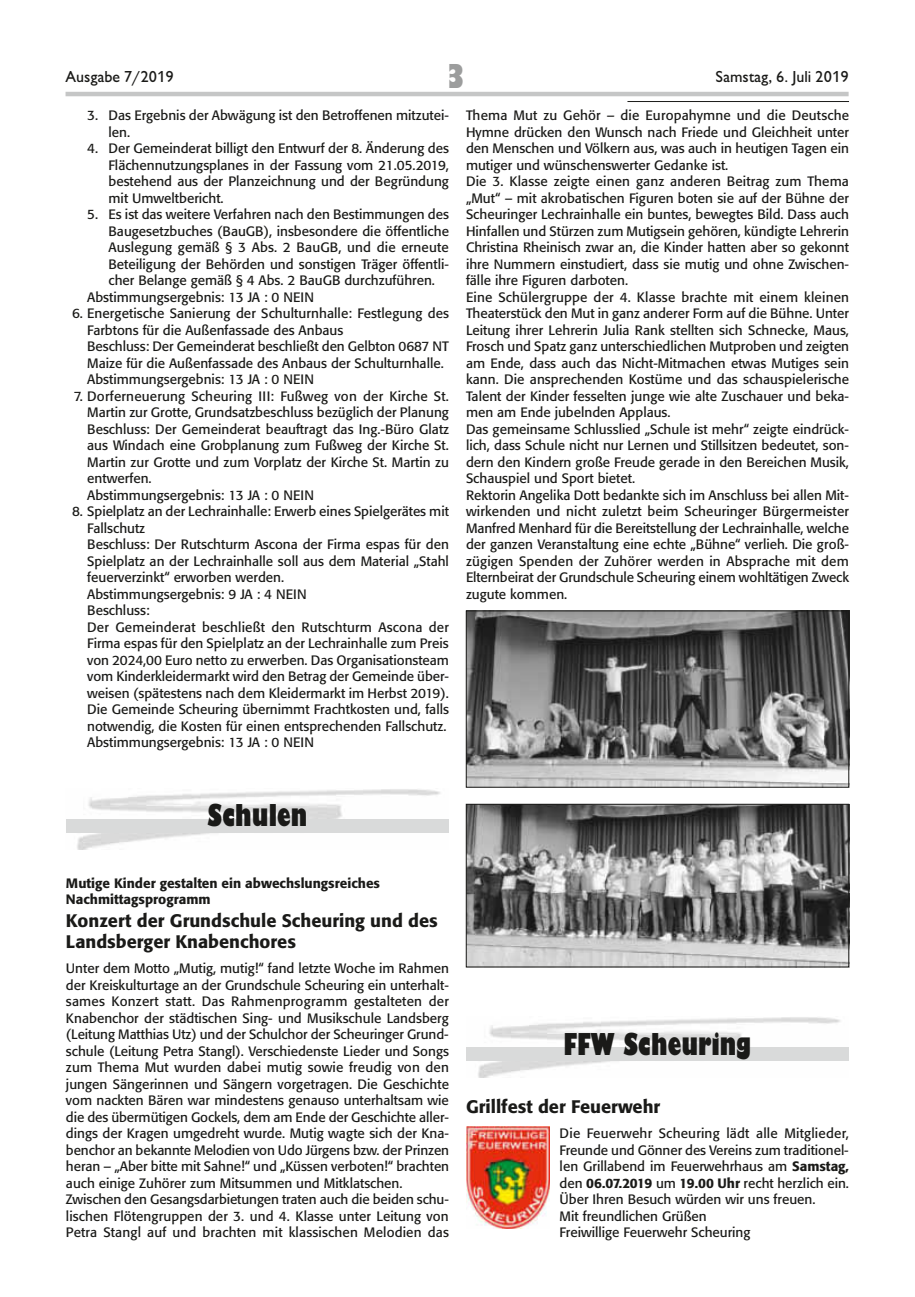
<style>
.page{position:relative;width:915px;height:1297px;background:#fff}
.page>*{position:absolute;margin:0;border:0;box-sizing:border-box;transform-origin:0 0}
.t1{font:800 condensed 36px "Giltus T";color:#9c9d9d}
.t2{font:800 condensed 33px "Giltus T";color:#1a1a18}
.t3{font:500 18px/21px "Formata";color:#1a1a18}
.t4{font:500 16.5px "Giltus T";color:#1a1a18}
.t5{font:13.5px/16.5px "Formata";color:#1a1a18}
.t6{font:500 13.5px/16.5px "Formata";color:#1a1a18}
.s1{font-weight:500}
</style>
<div class="page">
<hr style="left:65px;top:92px;width:783px;height:4px;background:#c5c6c6">
<hr style="left:627px;top:101px;width:221px;height:1px;background:#1a1a18">
<img style="left:77px;top:789px;width:363px;height:61px">
<div style="left:66px;top:819px;width:382px;height:14px;background:#d9dada"></div>
<img style="left:468px;top:613px;width:378px;height:172px">
<div style="left:466px;top:611px;width:382px;height:176px;border:1px solid #1a1a18"></div>
<img style="left:468px;top:806px;width:378px;height:159px">
<div style="left:466px;top:804px;width:382px;height:163px;border:1px solid #1a1a18"></div>
<img style="left:478px;top:1017px;width:362px;height:61px">
<div style="left:466px;top:1047px;width:382px;height:14px;background:#d9dada"></div>
<img style="left:466px;top:1126px;width:83px;height:102px">
<p class="t4" style="left:65px;top:67px;width:110px">Ausgabe 7/2019</p>
<h1 class="t1" style="left:447px;top:55px;width:19px">3</h1>
<p class="t4" style="left:715px;top:67px;width:134px">Samstag, 6. Juli 2019</p>
<p class="t5" style="left:108px;top:107px;width:342px;text-indent:-21px">3. Das Ergebnis der Abwägung ist den Betroffenen mitzutei&shy;len.</p>
<p class="t5" style="left:108px;top:140px;width:342px;text-align:justify;text-indent:-21px">4. Der Gemeinderat billigt den Entwurf der 8. Änderung des Flächennutzungsplanes in der Fassung vom 21.05.2019, bestehend aus der Planzeichnung und der Begründung mit Umweltbericht.</p>
<p class="t5" style="left:87px;top:206px;width:363px">5. Es ist das weitere Verfahren nach den Bestimmungen des</p>
<p class="t5" style="left:108px;top:223px;width:342px">Baugesetzbuches (BauGB), insbesondere die öffentliche</p>
<p class="t5" style="left:108px;top:239px;width:341px">Auslegung gemäß § 3 Abs. 2 BauGB, und die erneute</p>
<p class="t5" style="left:108px;top:256px;width:342px">Beteiligung der Behörden und sonstigen Träger öffentli-</p>
<p class="t5" style="left:108px;top:272px;width:328px">cher Belange gemäß § 4 Abs. 2 BauGB durchzuführen.</p>
<p class="t5" style="left:87px;top:289px;width:228px">Abstimmungsergebnis: 13 JA : 0 NEIN</p>
<p class="t5" style="left:87px;top:305px;width:363px;text-indent:-15px">6. Energetische Sanierung der Schulturnhalle: Festlegung des Farbtons für die Außenfassade des Anbaus<br>Beschluss: Der Gemeinderat beschließt den Gelbton 0687 NT Maize für die Außenfassade des Anbaus der Schulturnhalle.<br>Abstimmungsergebnis: 13 JA : 0 NEIN</p>
<p class="t5" style="left:87px;top:388px;width:363px;text-indent:-14px">7. Dorferneuerung Scheuring III: Fußweg von der Kirche St.<br>Martin zur Grotte, Grundsatzbeschluss bezüglich der Planung Beschluss: Der Gemeinderat beauftragt das Ing.-Büro Glatz aus Windach eine Grobplanung zum Fußweg der Kirche St.<br>Martin zur Grotte und zum Vorplatz der Kirche St. Martin zu entwerfen.<br>Abstimmungsergebnis: 13 JA : 0 NEIN</p>
<p class="t5" style="left:87px;top:503px;width:363px;text-indent:-15px">8. Spielplatz an der Lechrainhalle: Erwerb eines Spielgerätes mit Fallschutz<br>Beschluss: Der Rutschturm Ascona der Firma espas für den Spielplatz an der Lechrainhalle soll aus dem Material „Stahl feuerverzinkt“ erworben werden.<br>Abstimmungsergebnis: 9 JA : 4 NEIN<br>Beschluss:<br>Der Gemeinderat beschließt den Rutschturm Ascona der Firma espas für den Spielplatz an der Lechrainhalle zum Preis von 2024,00 Euro netto zu erwerben. Das Organisationsteam vom Kinderkleidermarkt wird den Betrag der Gemeinde über&shy;weisen (spätestens nach dem Kleidermarkt im Herbst 2019).<br>Die Gemeinde Scheuring übernimmt Frachtkosten und, falls notwendig, die Kosten für einen entsprechenden Fallschutz.<br>Abstimmungsergebnis: 13 JA : 0 NEIN</p>
<p class="t5" style="left:466px;top:107px;width:384px">Thema Mut zu Gehör – die Europahymne und die Deutsche Hymne drücken den Wunsch nach Friede und Gleichheit unter den Menschen und Völkern aus, was auch in heutigen Tagen ein mutiger und wünschenswerter Gedanke ist.<br>Die 3. Klasse zeigte einen ganz anderen Beitrag zum Thema „Mut“ – mit akrobatischen Figuren boten sie auf der Bühne der Scheuringer Lechrainhalle ein buntes, bewegtes Bild. Dass auch Hinfallen und Stürzen zum Mutigsein gehören, kündigte Lehrerin Christina Rheinisch zwar an, die Kinder hatten aber so gekonnt ihre Nummern einstudiert, dass sie mutig und ohne Zwischen&shy;fälle ihre Figuren darboten.<br>Eine Schülergruppe der 4. Klasse brachte mit einem kleinen Theaterstück den Mut in ganz anderer Form auf die Bühne. Unter Leitung ihrer Lehrerin Julia Rank stellten sich Schnecke, Maus, Frosch und Spatz ganz unterschiedlichen Mutproben und zeigten am Ende, dass auch das Nicht-Mitmachen etwas Mutiges sein kann. Die ansprechenden Kostüme und das schauspielerische Talent der Kinder fesselten junge wie alte Zuschauer und beka&shy;men am Ende jubelnden Applaus.<br>Das gemeinsame Schlusslied „Schule ist mehr“ zeigte eindrück&shy;lich, dass Schule nicht nur Lernen und Stillsitzen bedeutet, son&shy;dern den Kindern große Freude gerade in den Bereichen Musik, Schauspiel und Sport bietet.<br>Rektorin Angelika Dott bedankte sich im Anschluss bei allen Mit&shy;wirkenden und nicht zuletzt beim Scheuringer Bürgermeister Manfred Menhard für die Bereitstellung der Lechrainhalle, welche der ganzen Veranstaltung eine echte „Bühne“ verlieh. Die groß&shy;zügigen Spenden der Zuhörer werden in Absprache mit dem Elternbeirat der Grundschule Scheuring einem wohltätigen Zweck zugute kommen.</p>
<h2 class="t2" style="left:207px;top:796px;width:102px">Schulen</h2>
<p class="t6" style="left:66px;top:875px;width:315px">Mutige Kinder gestalten ein abwechslungsreiches<br>Nachmittagsprogramm</p>
<h3 class="t3" style="left:66px;top:910px;width:373px">Konzert der Grundschule Scheuring und des<br>Landsberger Knabenchores</h3>
<p class="t5" style="left:66px;top:960px;width:384px">Unter dem Motto „Mutig, mutig!“ fand letzte Woche im Rahmen der Kreiskulturtage an der Grundschule Scheuring ein unterhalt&shy;sames Konzert statt. Das Rahmenprogramm gestalteten der Knabenchor der städtischen Sing- und Musikschule Landsberg (Leitung Matthias Utz) und der Schulchor der Scheuringer Grund&shy;schule (Leitung Petra Stangl). Verschiedenste Lieder und Songs zum Thema Mut wurden dabei mutig sowie freudig von den jungen Sängerinnen und Sängern vorgetragen. Die Geschichte vom nackten Bären war mindestens genauso unterhaltsam wie die des übermütigen Gockels, dem am Ende der Geschichte aller&shy;dings der Kragen umgedreht wurde. Mutig wagte sich der Kna&shy;benchor an bekannte Melodien von Udo Jürgens bzw. der Prinzen heran – „Aber bitte mit Sahne!“ und „Küssen verboten!“ brachten auch einige Zuhörer zum Mitsummen und Mitklatschen.<br>Zwischen den Gesangsdarbietungen traten auch die beiden schu&shy;lischen Flötengruppen der 3. und 4. Klasse unter Leitung von Petra Stangl auf und brachten mit klassischen Melodien das</p>
<h2 class="t2" style="left:563px;top:1024px;width:189px">FFW Scheuring</h2>
<h3 class="t3" style="left:466px;top:1096px;width:196px">Grillfest der Feuerwehr</h3>
<p class="t5" style="left:559px;top:1125px;width:291px">Die Feuerwehr Scheuring lädt alle Mitglieder, Freunde und Gönner des Vereins zum traditionel&shy;len Grillabend im Feuerwehrhaus am <span class="s1">Samstag, </span>den <span class="s1">06.07.2019</span> um <span class="s1">19.00 Uhr</span> recht herzlich ein.<br>Über Ihren Besuch würden wir uns freuen.<br>Mit freundlichen Grüßen<br>Freiwillige Feuerwehr Scheuring</p>
</div>
